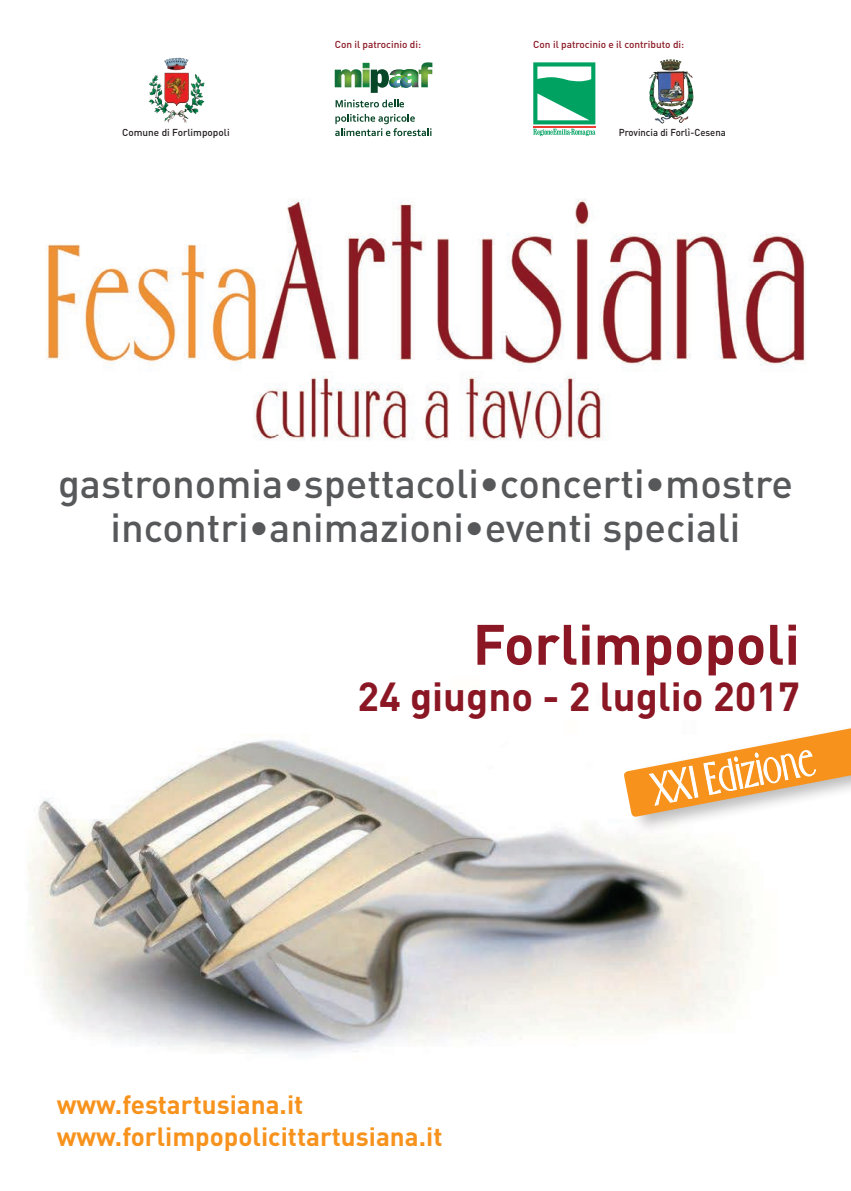
<style>
.page{position:relative;width:851px;height:1191px;background:#fff}
.page>*{position:absolute;margin:0;border:0;box-sizing:border-box;transform-origin:0 0}
.t1{font:700 56px "DIN";color:#8a1723}
.t2{font:500 40px "DIN";color:#57585a}
.t3{font:700 40px "DIN";color:#8a1723}
.t4{font:40px "Gabriel Condensed Regular SWFTE";color:#fff;scale:1.15 1}
.t5{font:700 26px "DIN";color:#f7931d}
.t6{font:500 10px "DIN";color:#8a1723}
.t7{font:500 10px "DIN";color:#231f20;scale:.95 1}
.t8{font:500 10px "DIN";color:#231f20}
</style>
<div class="page">
<img style="left:45px;top:198px;width:760px;height:243px">
<img style="left:27px;top:740px;width:725px;height:314px">
<svg style="left:166px;top:58px;width:12px;height:4px"></svg>
<svg style="left:533px;top:62px;width:62px;height:74px"></svg>
<img style="left:660px;top:59px;width:20px;height:12px">
<svg style="left:334px;top:62px;width:98px;height:31px"></svg>
<svg style="left:335px;top:100px;width:69px;height:7px"></svg>
<svg style="left:335px;top:114px;width:96px;height:22px"></svg>
<div style="left:623px;top:714px;width:227px;height:120px;background:#231f20;opacity:.3"></div>
<svg style="left:623px;top:719px;width:227px;height:98px"></svg>
<p class="t8" style="left:122px;top:126px;width:109px">Comune di Forlimpopoli</p>
<p class="t6" style="left:334px;top:38px;width:88px">Con il patrocinio di:</p>
<p class="t6" style="left:533px;top:38px;width:152px">Con il patrocinio e il contributo di:</p>
<p class="t7" style="left:618px;top:126px;width:114px">Provincia di Forlì-Cesena</p>
<p class="t2" style="left:58px;top:458px;width:736px">gastronomia•spettacoli•concerti•mostre</p>
<p class="t2" style="left:111px;top:502px;width:631px">incontri•animazioni•eventi speciali</p>
<p class="t1" style="left:473px;top:608px;width:328px">Forlimpopoli</p>
<p class="t3" style="left:357px;top:670px;width:444px">24 giugno - 2 luglio 2017</p>
<p class="t4" style="left:647px;top:764px;width:143px;rotate:-11deg">XXI Edizione</p>
<p class="t5" style="left:57px;top:1088px;width:248px">www.festartusiana.it</p>
<p class="t5" style="left:57px;top:1119px;width:387px">www.forlimpopolicittartusiana.it</p>
</div>
